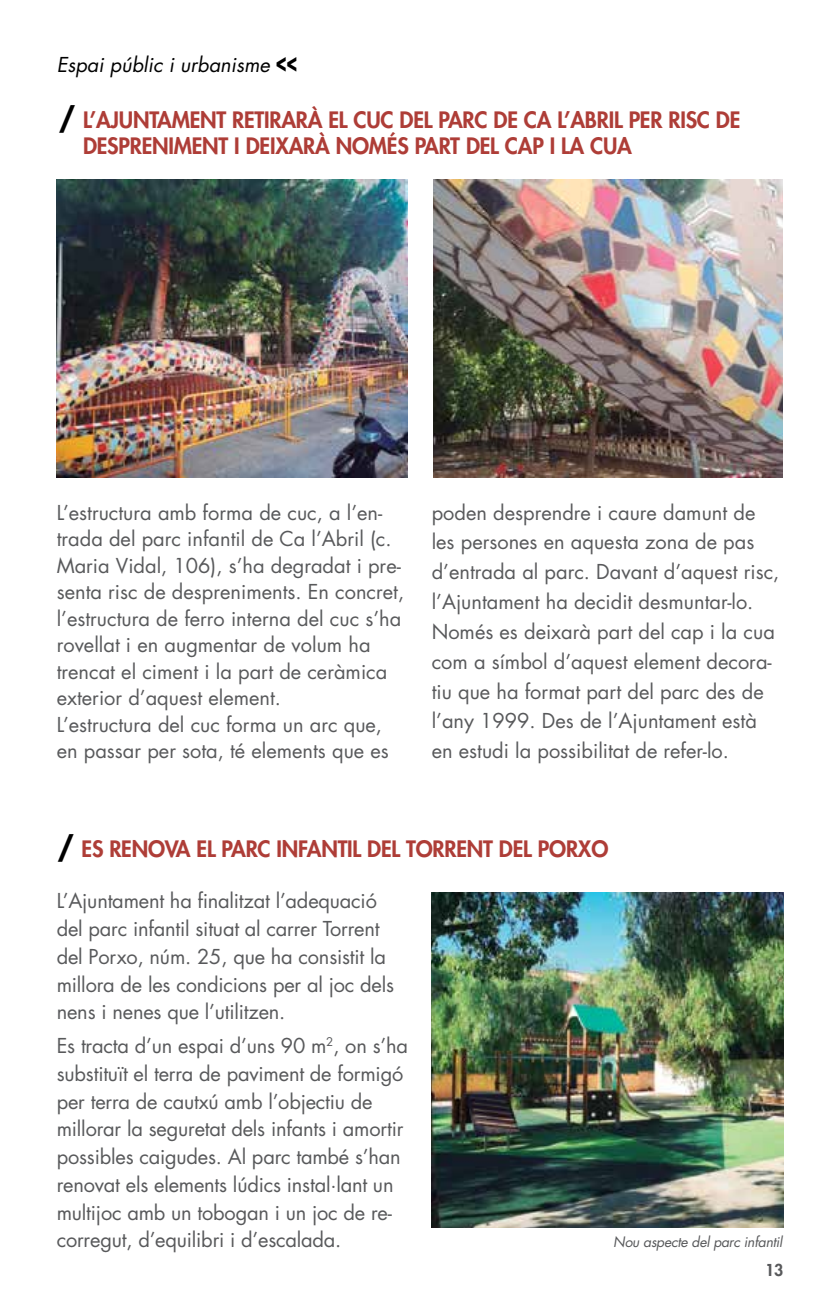
<style>
.page{position:relative;width:840px;height:1304px;background:#fff}
.page>*{position:absolute;margin:0;border:0;box-sizing:border-box;transform-origin:0 0}
.t1{font:700 30px "Futura Std";color:#000}
.t2{font:800 22px "Futura Std";letter-spacing:-.01em;color:#ae3d37}
.t3{font:20px/27.8px "Futura Std";color:#58595b}
.t4{font:italic 20px "Futura Std";color:#000}
.t5{font:800 16px "Futura Std";color:#58595b}
.t6{font:italic 14px "Futura Std";letter-spacing:-.02em;color:#58595b}
.s1{font-weight:800;font-style:normal;font-size:30px}
.s2{font-weight:700;font-size:30px;color:#000}
</style>
<div class="page">
<img style="left:431px;top:892px;width:352px;height:336px">
<img style="left:433px;top:180px;width:349px;height:298px">
<img style="left:57px;top:180px;width:351px;height:298px">
<p class="t4" style="left:57px;top:51px;width:241px">Espai públic i urbanisme <span class="s1">&lt;&lt;</span></p>
<p class="t2" style="left:83px;top:106px;width:285px">L’AJU NTAME NT RETIRARÀ EL CUC</p>
<p class="t2" style="left:399px;top:106px;width:241px">DEL PARC DE CA L’ABRIL PER</p>
<p class="t2" style="left:668px;top:106px;width:71px">RISC DE</p>
<p class="t2" style="left:83px;top:132px;width:550px">DESPRE NIME NT I DEIXARÀ NOMÉS PART DEL CAP I LA CUA</p>
<h1 class="t1" style="left:58px;top:99px;width:19px">/</h1>
<p class="t3" style="left:57px;top:499px;width:349px;line-height:26.6px">L’estructura amb forma de cuc, a l’en&shy;trada del parc infantil de Ca l’Abril (c.<br>Maria Vidal, 106), s’ha degradat i pre&shy;senta risc de despreniments. En concret, l’estructura de ferro interna del cuc s’ha rovellat i en augmentar de volum ha trencat el ciment i la part de ceràmica exterior d’aquest element.<br>L’estructura del cuc forma un arc que, en passar per sota, té elements que es</p>
<p class="t3" style="left:431px;top:498px;width:349px;line-height:29.8px">poden desprendre i caure damunt de les persones en aquesta zona de pas d’entrada al parc. Davant d’aquest risc, l’Ajuntament ha decidit desmuntar-lo.<br>Només es deixarà part del cap i la cua com a símbol d’aquest element decora&shy;tiu que ha format part del parc des de l’any 1999. Des de l’Ajuntament està en estudi la possibilitat de refer-lo.</p>
<p class="t2" style="left:57px;top:835px;width:372px"><span class="s2">/</span> ES RE NOVA EL PARC INFANTIL DEL TORRE</p>
<p class="t2" style="left:466px;top:835px;width:138px">NT DEL PORXO</p>
<p class="t3" style="left:57px;top:887px;width:338px">L’Ajuntament ha finalitzat l’adequació del parc infantil situat al carrer Torrent del Porxo, núm. 25, que ha consistit la millora de les condicions per al joc dels nens i nenes que l’utilitzen.</p>
<p class="t3" style="left:57px;top:1032px;width:352px">Es tracta d’un espai d’uns 90 m<sup>2</sup>, on s’ha substituït el terra de paviment de formigó per terra de cautxú amb l’objectiu de millorar la seguretat dels infants i amortir possibles caigudes. Al parc també s’han renovat els elements lúdics instal·lant un multijoc amb un tobogan i un joc de re&shy;corregut, d’equilibri i d’escalada.</p>
<p class="t6" style="left:613px;top:1233px;width:171px">Nou aspecte del parc infantil</p>
<p class="t5" style="left:764px;top:1260px;width:20px">13</p>
</div>
